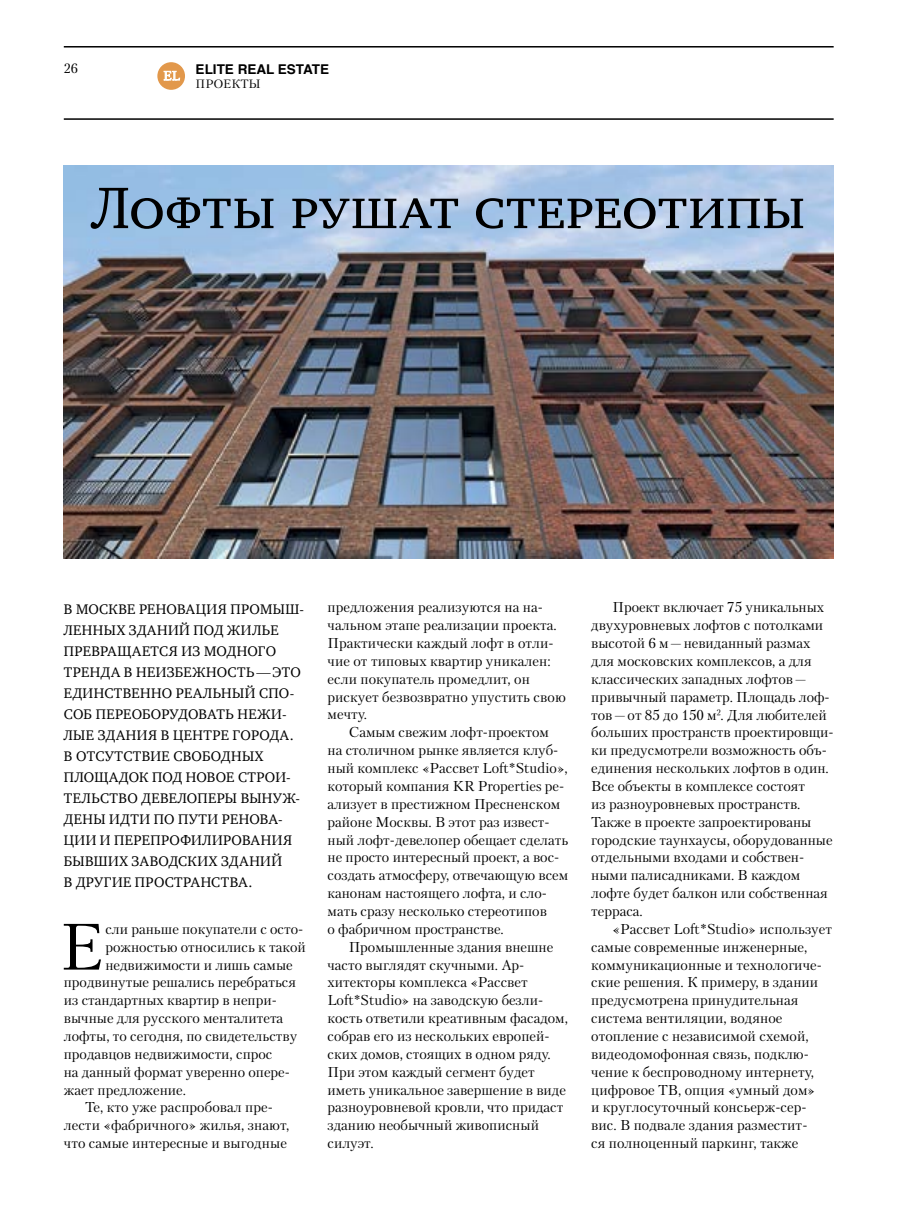
<style>
.page{position:relative;width:923px;height:1212px;background:#fff}
.page>*{position:absolute;margin:0;border:0;box-sizing:border-box;transform-origin:0 0}
.t1{font:65.25px "Petersburg TF";color:#000}
.t2{font:60px "Charter SCC";letter-spacing:-.01em;color:#000}
.t3{font:14.25px/17.9px "Petersburg TF";color:#000}
.t4{font:14.25px/21px "Charter C";letter-spacing:.03em;color:#000}
.t5{font:700 13.5px "Helvetica TF";color:#000}
.t6{font:13.5px "Petersburg TF";color:#000}
.t7{font:12.6px "Petersburg TF";color:#fff}
.t8{font:12px "Petersburg TF";color:#000}
</style>
<div class="page">
<hr style="left:64px;top:118px;width:769px;height:2px;background:#000">
<hr style="left:64px;top:46px;width:769px;height:2px;background:#000">
<div style="left:157px;top:62px;width:28px;height:28px;background:#e2984b;border-radius:50%"></div>
<svg style="left:164px;top:71px;width:16px;height:9px"></svg>
<img style="left:64px;top:166px;width:769px;height:393px">
<p class="t6" style="left:64px;top:60px;width:16px">26</p>
<p class="t5" style="left:196px;top:58px;width:135px">ELITE REAL ESTATE</p>
<p class="t8" style="left:196px;top:77px;width:66px">Проекты</p>
<p class="t7" style="left:163px;top:68px;width:18px">EL</p>
<h2 class="t2" style="left:92px;top:175px;width:715px">Лофты рушат стереотипы</h2>
<p class="t4" style="left:64px;top:599px;width:242px">В МОСКВЕ РЕНОВАЦИЯ ПРОМЫШ-<br>ЛЕННЫХ ЗДАНИЙ ПОД ЖИЛЬЕ<br>ПРЕВРАЩАЕТСЯ ИЗ МОДНОГО<br>ТРЕНДА В НЕИЗБЕЖНОСТЬ—ЭТО<br>ЕДИНСТВЕННО РЕАЛЬНЫЙ СПО-<br>СОБ ПЕРЕОБОРУДОВАТЬ НЕЖИ-<br>ЛЫЕ ЗДАНИЯ В ЦЕНТРЕ ГОРОДА.<br>В ОТСУТСТВИЕ СВОБОДНЫХ<br>ПЛОЩАДОК ПОД НОВОЕ СТРОИ-<br>ТЕЛЬСТВО ДЕВЕЛОПЕРЫ ВЫНУЖ-<br>ДЕНЫ ИДТИ ПО ПУТИ РЕНОВА-<br>ЦИИ И ПЕРЕПРОФИЛИРОВАНИЯ<br>БЫВШИХ ЗАВОДСКИХ ЗДАНИЙ<br>В ДРУГИЕ ПРОСТРАНСТВА.</p>
<h1 class="t1" style="left:59px;top:907px;width:39px">Е</h1>
<p class="t3" style="left:105px;top:920px;width:199px">сли раньше покупатели с осто-</p>
<p class="t3" style="left:105px;top:937px;width:202px">рожностью относились к такой</p>
<p class="t3" style="left:105px;top:955px;width:189px">недвижимости и лишь самые</p>
<p class="t3" style="left:64px;top:973px;width:234px">продвинутые решались перебраться</p>
<p class="t3" style="left:64px;top:991px;width:215px">из стандартных квартир в непри-</p>
<p class="t3" style="left:64px;top:1009px;width:221px">вычные для русского менталитета</p>
<p class="t3" style="left:64px;top:1027px;width:235px">лофты, то сегодня, по свидетельству</p>
<p class="t3" style="left:64px;top:1045px;width:210px">продавцов недвижимости, спрос</p>
<p class="t3" style="left:64px;top:1062px;width:228px">на данный формат уверенно опере-</p>
<p class="t3" style="left:64px;top:1080px;width:124px">жает предложение.</p>
<p class="t3" style="left:85px;top:1098px;width:189px">Те, кто уже распробовал пре-</p>
<p class="t3" style="left:64px;top:1116px;width:227px">лести «фабричного» жилья, знают,</p>
<p class="t3" style="left:64px;top:1134px;width:224px">что самые интересные и выгодные</p>
<p class="t3" style="left:327px;top:598px;width:240px">предложения реализуются на на&shy;чальном этапе реализации проекта.<br>Практически каждый лофт в отли&shy;чие от типовых квартир уникален: если покупатель промедлит, он рискует безвозвратно упустить свою мечту.</p>
<p class="t3" style="left:327px;top:723px;width:242px;text-indent:21px">Самым свежим лофт-проектом<br>на столичном рынке является клуб&shy;ный комплекс «Рассвет Loft*Studio», который компания KR Properties ре&shy;ализует в престижном Пресненском районе Москвы. В этот раз извест&shy;ный лофт-девелопер обещает сделать не просто интересный проект, а вос&shy;создать атмосферу, отвечающую всем канонам настоящего лофта, и сло&shy;мать сразу несколько стереотипов<br>о фабричном пространстве.</p>
<p class="t3" style="left:327px;top:937px;width:242px;text-indent:21px">Промышленные здания внешне часто выглядят скучными. Ар&shy;хитекторы комплекса «Рассвет<br>Loft*Studio» на заводскую безли&shy;кость ответили креативным фасадом, собрав его из нескольких европей&shy;ских домов, стоящих в одном ряду.<br>При этом каждый сегмент будет иметь уникальное завершение в виде разноуровневой кровли, что придаст зданию необычный живописный силуэт.</p>
<p class="t3" style="left:591px;top:598px;width:244px;text-indent:21px">Проект включает 75 уникальных двухуровневых лофтов с потолками высотой 6 м—невиданный размах для московских комплексов, а для классических западных лофтов— привычный параметр. Площадь лоф&shy;тов—от 85 до 150 м². Для любителей больших пространств проектировщи&shy;ки предусмотрели возможность объ&shy;единения нескольких лофтов в один.<br>Все объекты в комплексе состоят<br>из разноуровневых пространств.<br>Также в проекте запроектированы городские таунхаусы, оборудованные отдельными входами и собствен&shy;ными палисадниками. В каждом лофте будет балкон или собственная терраса.</p>
<p class="t3" style="left:591px;top:920px;width:242px;text-indent:21px">«Рассвет Loft*Studio» использует самые современные инженерные, коммуникационные и технологиче&shy;ские решения. К примеру, в здании предусмотрена принудительная система вентиляции, водяное отопление с независимой схемой, видеодомофонная связь, подклю&shy;чение к беспроводному интернету, цифровое ТВ, опция «умный дом»<br>и круглосуточный консьерж-сер&shy;вис. В подвале здания разместит-<br>ся полноценный паркинг, также</p>
</div>
